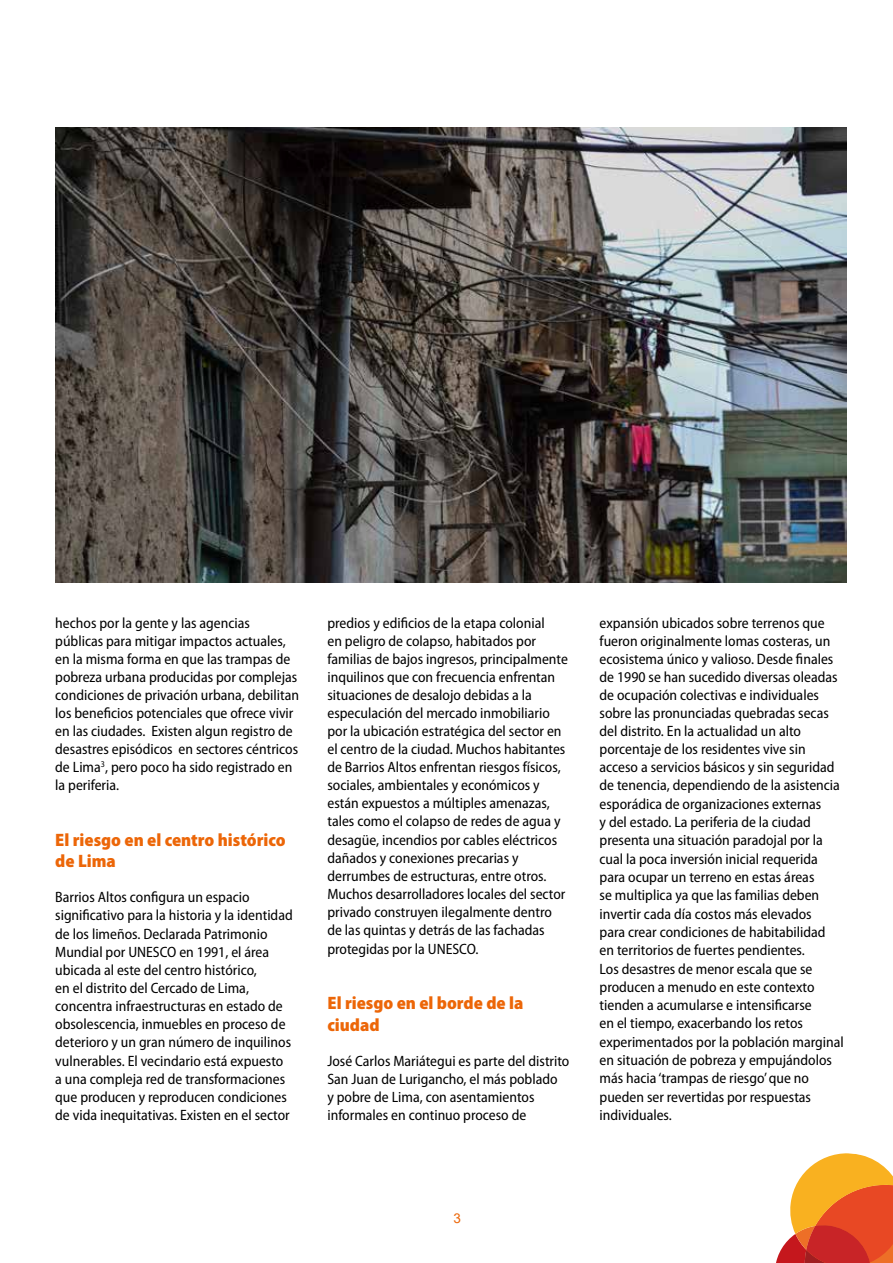
<style>
.page{position:relative;width:893px;height:1263px;background:#fff}
.page>*{position:absolute;margin:0;border:0;box-sizing:border-box;transform-origin:0 0}
.t1{font:900 semi-condensed 18px/21.6px "Myriad Pro";color:#ec6608}
.t2{font:semi-condensed 15px/18.1px "Myriad Pro";color:#000}
.t3{font:13.5px "Arial";color:#ec6608}
</style>
<div class="page">
<svg style="left:776px;top:1153px;width:117px;height:110px"></svg>
<img style="left:55px;top:128px;width:791px;height:455px">
<p class="t2" style="left:55px;top:614px;width:245px">hechos por la gente y las agencias públicas para mitigar impactos actuales, en la misma forma en que las trampas de pobreza urbana producidas por complejas condiciones de privación urbana, debilitan los beneficios potenciales que ofrece vivir en las ciudades. Existen algun registro de desastres episódicos en sectores céntricos de Lima<sup>3</sup>, pero poco ha sido registrado en la periferia.</p>
<p class="t1" style="left:55px;top:829px;width:232px">El riesgo en el centro histórico de Lima</p>
<p class="t2" style="left:55px;top:888px;width:239px">Barrios Altos configura un espacio significativo para la historia y la identidad de los limeños. Declarada Patrimonio Mundial por UNESCO en 1991, el área ubicada al este del centro histórico,<br>en el distrito del Cercado de Lima, concentra infraestructuras en estado de obsolescencia, inmuebles en proceso de deterioro y un gran número de inquilinos vulnerables. El vecindario está expuesto a una compleja red de transformaciones que producen y reproducen condiciones de vida inequitativas. Existen en el sector</p>
<p class="t2" style="left:327px;top:614px;width:242px">predios y edificios de la etapa colonial<br>en peligro de colapso, habitados por familias de bajos ingresos, principalmente inquilinos que con frecuencia enfrentan situaciones de desalojo debidas a la especulación del mercado inmobiliario por la ubicación estratégica del sector en el centro de la ciudad. Muchos habitantes de Barrios Altos enfrentan riesgos físicos, sociales, ambientales y económicos y están expuestos a múltiples amenazas, tales como el colapso de redes de agua y desagüe, incendios por cables eléctricos dañados y conexiones precarias y derrumbes de estructuras, entre otros.<br>Muchos desarrolladores locales del sector privado construyen ilegalmente dentro de las quintas y detrás de las fachadas protegidas por la UNESCO.</p>
<p class="t1" style="left:327px;top:992px;width:197px">El riesgo en el borde de la ciudad</p>
<p class="t2" style="left:327px;top:1052px;width:244px">José Carlos Mariátegui es parte del distrito San Juan de Lurigancho, el más poblado<br>y pobre de Lima, con asentamientos informales en continuo proceso de</p>
<p class="t2" style="left:600px;top:614px;width:246px">expansión ubicados sobre terrenos que fueron originalmente lomas costeras, un ecosistema único y valioso. Desde finales de 1990 se han sucedido diversas oleadas de ocupación colectivas e individuales sobre las pronunciadas quebradas secas del distrito. En la actualidad un alto porcentaje de los residentes vive sin acceso a servicios básicos y sin seguridad de tenencia, dependiendo de la asistencia esporádica de organizaciones externas<br>y del estado. La periferia de la ciudad presenta una situación paradojal por la cual la poca inversión inicial requerida para ocupar un terreno en estas áreas<br>se multiplica ya que las familias deben invertir cada día costos más elevados<br>para crear condiciones de habitabilidad en territorios de fuertes pendientes.<br>Los desastres de menor escala que se producen a menudo en este contexto tienden a acumularse e intensificarse<br>en el tiempo, exacerbando los retos experimentados por la población marginal en situación de pobreza y empujándolos más hacia ‘trampas de riesgo’ que no pueden ser revertidas por respuestas individuales.</p>
<p class="t3" style="left:453px;top:1209px;width:9px">3</p>
</div>
